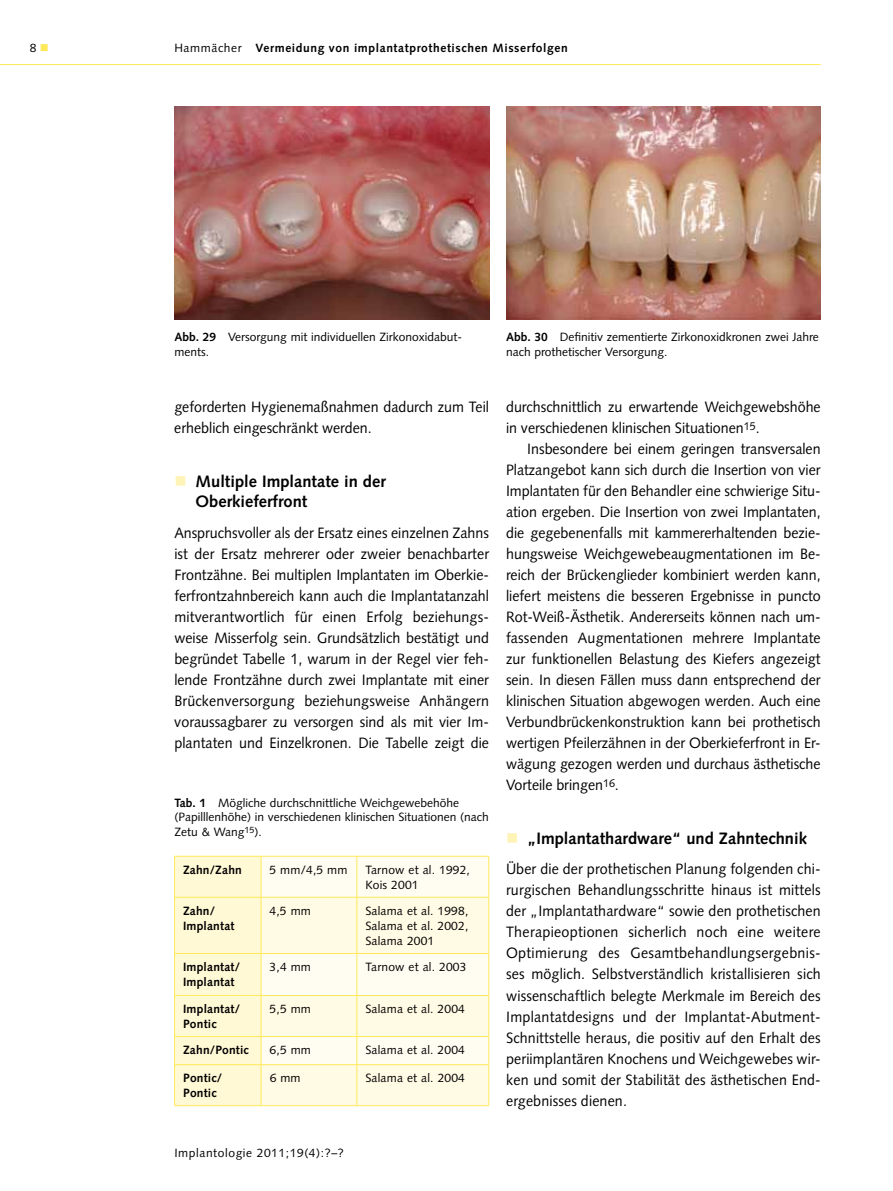
<style>
.page{position:relative;width:893px;height:1191px;background:#fff}
.page>*{position:absolute;margin:0;border:0;box-sizing:border-box;transform-origin:0 0}
.t1{font:700 16.5px/19.8px "Syntax LT Std";color:#000}
.t2{font:15px/21px "Syntax LT Std";color:#000;text-align:justify;scale:.95 1}
.t3{font:12px/14.4px "Syntax LT Std";color:#000}
.t4{font:700 12px/15px "Syntax LT Std";letter-spacing:.015em;color:#000}
.t5{font:700 12px "Syntax LT Std";letter-spacing:.05em;color:#000}
.t6{font:12px "Syntax LT Std";letter-spacing:.05em;color:#000}
.s1{color:#ffe959}
.s2{font-weight:400}
.s3{font-weight:700}
</style>
<div class="page">
<hr style="left:0;top:64px;width:821px;height:1px;background:#ffe959">
<div style="left:262px;top:857px;width:226px;height:40px;background:#fffdf2"></div>
<svg style="left:262px;top:898px;width:226px;height:207px;fill:#fffbe4"></svg>
<hr style="left:357px;top:856px;width:1px;height:41px;background:#ffe959">
<hr style="left:261px;top:897px;width:96px;height:1px;background:#ffe959">
<hr style="left:357px;top:897px;width:132px;height:1px;background:#ffe959">
<hr style="left:357px;top:897px;width:1px;height:56px;background:#ffe959">
<hr style="left:261px;top:953px;width:96px;height:1px;background:#ffe959">
<hr style="left:357px;top:953px;width:132px;height:1px;background:#ffe959">
<hr style="left:357px;top:953px;width:1px;height:42px;background:#ffe959">
<hr style="left:261px;top:995px;width:96px;height:1px;background:#ffe959">
<hr style="left:357px;top:995px;width:132px;height:1px;background:#ffe959">
<hr style="left:357px;top:995px;width:1px;height:41px;background:#ffe959">
<hr style="left:261px;top:1036px;width:96px;height:1px;background:#ffe959">
<hr style="left:357px;top:1036px;width:132px;height:1px;background:#ffe959">
<svg style="left:357px;top:1037px;width:1px;height:27px"></svg>
<hr style="left:261px;top:1064px;width:96px;height:1px;background:#ffe959">
<hr style="left:357px;top:1064px;width:132px;height:1px;background:#ffe959">
<hr style="left:357px;top:1065px;width:1px;height:40px;background:#ffe959">
<hr style="left:261px;top:856px;width:96px;height:1px;background:#ffe959">
<hr style="left:357px;top:856px;width:132px;height:1px;background:#ffe959">
<hr style="left:488px;top:856px;width:1px;height:41px;background:#ffe959">
<hr style="left:488px;top:897px;width:1px;height:56px;background:#ffe959">
<hr style="left:488px;top:953px;width:1px;height:42px;background:#ffe959">
<hr style="left:488px;top:995px;width:1px;height:41px;background:#ffe959">
<svg style="left:174px;top:856px;width:88px;height:249px;background:#fff8d0"></svg>
<svg style="left:488px;top:1037px;width:1px;height:27px"></svg>
<hr style="left:174px;top:1065px;width:1px;height:40px;background:#ffe959">
<hr style="left:488px;top:1065px;width:1px;height:40px;background:#ffe959">
<hr style="left:174px;top:1105px;width:87px;height:1px;background:#ffe959">
<hr style="left:261px;top:1105px;width:96px;height:1px;background:#ffe959">
<hr style="left:357px;top:1105px;width:132px;height:1px;background:#ffe959">
<img style="left:174px;top:107px;width:315px;height:212px">
<img style="left:506px;top:107px;width:315px;height:212px">
<p class="t3" style="left:30px;top:40px;width:20px">8 <span class="s1">■</span></p>
<p class="t5" style="left:174px;top:41px;width:395px"><span class="s2">Hammächer</span> Vermeidung von implantatprothetischen Misserfolgen</p>
<p class="t3" style="left:174px;top:330px;width:289px"><span class="s3">Abb. 29</span> Versorgung mit individuellen Zirkonoxidabut&shy;ments.</p>
<p class="t3" style="left:506px;top:330px;width:314px"><span class="s3">Abb. 30</span> Definitiv zementierte Zirkonoxidkronen zwei Jahre nach prothetischer Versorgung.</p>
<p class="t2" style="left:174px;top:396px;width:333px">geforderten Hygienemaßnahmen dadurch zum Teil erheblich eingeschränkt werden.</p>
<p class="t1" style="left:196px;top:471px;width:192px">Multiple Implantate in der<br>Oberkieferfront</p>
<p class="t2" style="left:174px;top:522px;width:333px">Anspruchsvoller als der Ersatz eines einzelnen Zahns ist der Ersatz mehrerer oder zweier benachbarter Frontzähne. Bei multiplen Implantaten im Oberkie&shy;ferfrontzahnbereich kann auch die Implantatanzahl mitverantwortlich für einen Erfolg beziehungs&shy;weise Misserfolg sein. Grundsätzlich bestätigt und begründet Tabelle 1, warum in der Regel vier feh&shy;lende Frontzähne durch zwei Implantate mit einer Brückenversorgung beziehungsweise Anhängern voraussagbarer zu versorgen sind als mit vier Im&shy;plantaten und Einzelkronen. Die Tabelle zeigt die</p>
<p class="t3" style="left:174px;top:795px;width:316px"><span class="s3">Tab. 1</span> Mögliche durchschnittliche Weichgewebehöhe (Papilllenhöhe) in verschiedenen klinischen Situationen (nach<br>Zetu &amp; Wang<sup>15</sup>).</p>
<p class="t4" style="left:183px;top:862px;width:60px">Zahn/Zahn</p>
<p class="t3" style="left:270px;top:862px;width:79px">5 mm/4,5 mm</p>
<p class="t3" style="left:365px;top:862px;width:106px;line-height:15px">Tarnow et al. 1992,<br>Kois 2001</p>
<p class="t4" style="left:183px;top:903px;width:53px">Zahn/<br>Implantat</p>
<p class="t3" style="left:270px;top:903px;width:43px">4,5 mm</p>
<p class="t3" style="left:365px;top:903px;width:104px;line-height:15px;text-align:justify">Salama et al. 1998, Salama et al. 2002, Salama 2001</p>
<p class="t4" style="left:183px;top:959px;width:58px">Implantat/<br>Implantat</p>
<p class="t3" style="left:270px;top:959px;width:43px">3,4 mm</p>
<p class="t3" style="left:365px;top:959px;width:103px">Tarnow et al. 2003</p>
<p class="t4" style="left:183px;top:1001px;width:58px">Implantat/<br>Pontic</p>
<p class="t3" style="left:270px;top:1001px;width:43px">5,5 mm</p>
<p class="t3" style="left:365px;top:1001px;width:101px">Salama et al. 2004</p>
<p class="t4" style="left:183px;top:1042px;width:67px">Zahn/Pontic</p>
<p class="t3" style="left:270px;top:1042px;width:43px">6,5 mm</p>
<p class="t3" style="left:365px;top:1042px;width:101px">Salama et al. 2004</p>
<p class="t4" style="left:183px;top:1070px;width:41px">Pontic/<br>Pontic</p>
<p class="t3" style="left:270px;top:1070px;width:32px">6 mm</p>
<p class="t3" style="left:365px;top:1070px;width:101px">Salama et al. 2004</p>
<p class="t6" style="left:174px;top:1146px;width:171px">Implantologie 2011;19(4):?–?</p>
<p class="t2" style="left:506px;top:396px;width:333px">durchschnittlich zu erwartende Weichgewebshöhe in verschiedenen klinischen Situationen<sup>15</sup>.</p>
<p class="t2" style="left:506px;top:438px;width:333px;text-indent:21px">Insbesondere bei einem geringen transversalen Platzangebot kann sich durch die Insertion von vier Implantaten für den Behandler eine schwierige Situ&shy;ation ergeben. Die Insertion von zwei Implantaten, die gegebenenfalls mit kammererhaltenden bezie&shy;hungsweise Weichgewebeaugmentationen im Be&shy;reich der Brückenglieder kombiniert werden kann, liefert meistens die besseren Ergebnisse in puncto Rot-Weiß-Ästhetik. Andererseits können nach um&shy;fassenden Augmentationen mehrere Implantate zur funktionellen Belastung des Kiefers angezeigt sein. In diesen Fällen muss dann entsprechend der klinischen Situation abgewogen werden. Auch eine Verbundbrückenkonstruktion kann bei prothetisch wertigen Pfeilerzähnen in der Oberkieferfront in Er&shy;wägung gezogen werden und durchaus ästhetische Vorteile bringen<sup>16</sup>.</p>
<p class="t1" style="left:527px;top:828px;width:281px">„Implantathardware“ und Zahntechnik</p>
<p class="t2" style="left:506px;top:858px;width:333px">Über die der prothetischen Planung folgenden chi&shy;rurgischen Behandlungsschritte hinaus ist mittels der „Implantathardware“ sowie den prothetischen Therapieoptionen sicherlich noch eine weitere Optimierung des Gesamtbehandlungsergebnis&shy;ses möglich. Selbstverständlich kristallisieren sich wissenschaftlich belegte Merkmale im Bereich des Implantatdesigns und der Implantat-Abutment-Schnittstelle heraus, die positiv auf den Erhalt des periimplantären Knochens und Weichgewebes wir&shy;ken und somit der -Stabilität des ästhetischen End&shy;ergebnisses dienen.</p>
</div>
